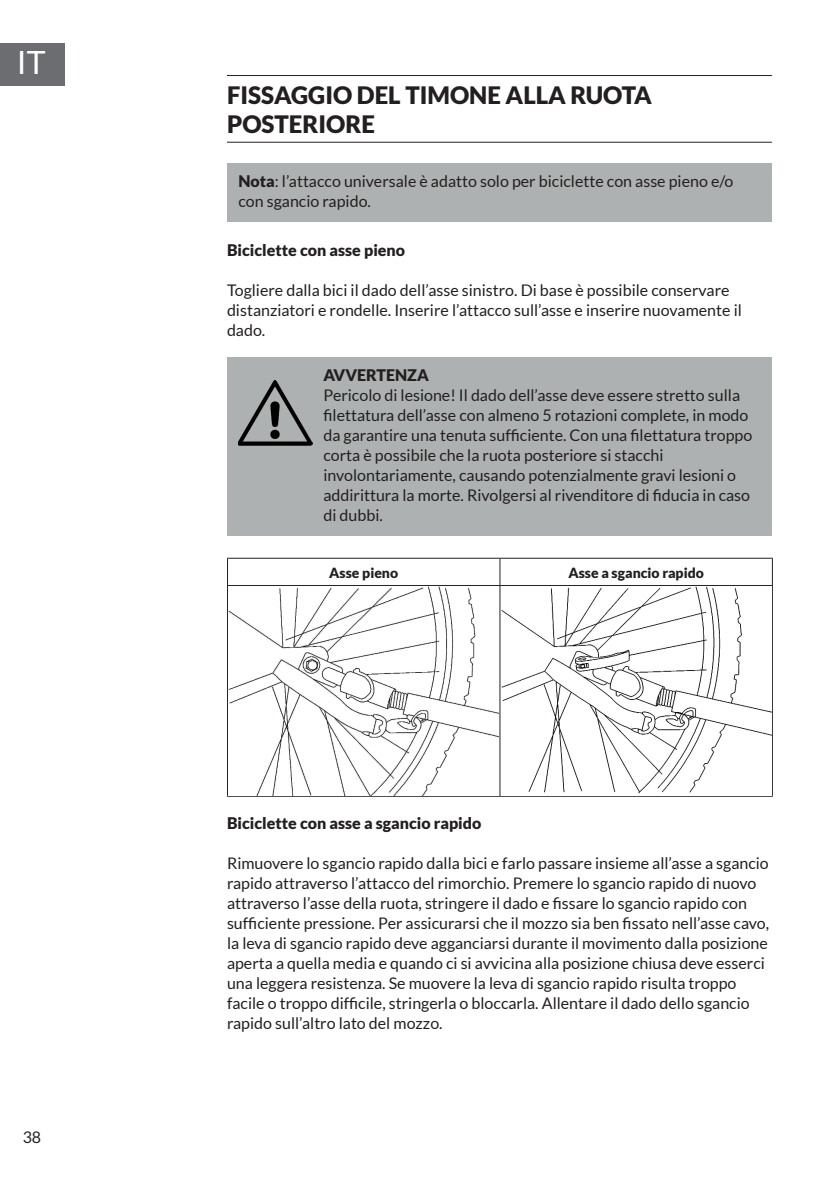
<style>
.page{position:relative;width:840px;height:1191px;background:#fff}
.page>*{position:absolute;margin:0;border:0;box-sizing:border-box;transform-origin:0 0}
.t1{font:32px "Lato";color:#fff}
.t2{font:900 24px/28.8px "Lato";color:#231f20}
.t3{font:16px/20px "Lato";color:#231f20}
.t4{font:900 16px "Lato";color:#231f20}
.t5{font:900 14px "Lato";color:#231f20}
.s1{font-weight:900}
</style>
<div class="page">
<div style="left:0;top:43px;width:65px;height:42px;background:#6c6d70"></div>
<hr style="left:227px;top:75px;width:544px;height:1px;background:#231f20">
<hr style="left:227px;top:142px;width:544px;height:1px;background:#231f20">
<div style="left:227px;top:163px;width:544px;height:59px;background:#aeb1b1"></div>
<div style="left:227px;top:357px;width:544px;height:179px;background:#aeb1b1"></div>
<img style="left:238px;top:380px;width:74px;height:65px">
<hr style="left:227px;top:558px;width:272px;height:1px;background:#231f20">
<svg style="left:227px;top:559px;width:1px;height:26px"></svg>
<hr style="left:499px;top:558px;width:273px;height:1px;background:#231f20">
<svg style="left:499px;top:559px;width:1px;height:26px"></svg>
<svg style="left:771px;top:559px;width:1px;height:26px"></svg>
<hr style="left:227px;top:585px;width:272px;height:1px;background:#231f20">
<hr style="left:227px;top:586px;width:1px;height:209px;background:#231f20">
<hr style="left:499px;top:585px;width:273px;height:1px;background:#231f20">
<hr style="left:499px;top:586px;width:1px;height:209px;background:#231f20">
<hr style="left:771px;top:586px;width:1px;height:209px;background:#231f20">
<hr style="left:227px;top:795px;width:272px;height:1px;background:#231f20">
<hr style="left:499px;top:795px;width:273px;height:1px;background:#231f20">
<img style="left:228px;top:586px;width:270px;height:209px">
<img style="left:501px;top:586px;width:269px;height:208px">
<h1 class="t1" style="left:17px;top:45px;width:30px">IT</h1>
<p class="t3" style="left:23px;top:1127px;width:20px">38</p>
<h2 class="t2" style="left:227px;top:81px;width:426px">FISSAGGIO DEL TIMONE ALLA RUOTA<br>POSTERIORE</h2>
<p class="t3" style="left:238px;top:171px;width:496px"><span class="s1">Nota</span>: l’attacco universale è adatto solo per biciclette con asse pieno e/o con sgancio rapido.</p>
<p class="t4" style="left:227px;top:240px;width:180px">Biciclette con asse pieno</p>
<p class="t3" style="left:227px;top:280px;width:516px">Togliere dalla bici il dado dell’asse sinistro. Di base è possibile conservare distanziatori e rondelle. Inserire l’attacco sull’asse e inserire nuovamente il dado.</p>
<p class="t4" style="left:323px;top:366px;width:107px">AVVERTENZA</p>
<p class="t3" style="left:323px;top:385px;width:430px">Pericolo di lesione! Il dado dell’asse deve essere stretto sulla filettatura dell’asse con almeno 5 rotazioni complete, in modo da garantire una tenuta sufficiente. Con una filettatura troppo corta è possibile che la ruota posteriore si stacchi involontariamente, causando potenzialmente gravi lesioni o addirittura la morte. Rivolgersi al rivenditore di fiducia in caso di dubbi.</p>
<p class="t5" style="left:329px;top:564px;width:70px">Asse pieno</p>
<p class="t5" style="left:568px;top:564px;width:137px">Asse a sgancio rapido</p>
<p class="t4" style="left:227px;top:813px;width:256px">Biciclette con asse a sgancio rapido</p>
<p class="t3" style="left:227px;top:853px;width:543px">Rimuovere lo sgancio rapido dalla bici e farlo passare insieme all’asse a sgancio rapido attraverso l’attacco del rimorchio. Premere lo sgancio rapido di nuovo attraverso l’asse della ruota, stringere il dado e fissare lo sgancio rapido con sufficiente pressione. Per assicurarsi che il mozzo sia ben fissato nell’asse cavo, la leva di sgancio rapido deve agganciarsi durante il movimento dalla posizione aperta a quella media e quando ci si avvicina alla posizione chiusa deve esserci una leggera resistenza. Se muovere la leva di sgancio rapido risulta troppo facile o troppo difficile, stringerla o bloccarla. Allentare il dado dello sgancio rapido sull’altro lato del mozzo.</p>
</div>
